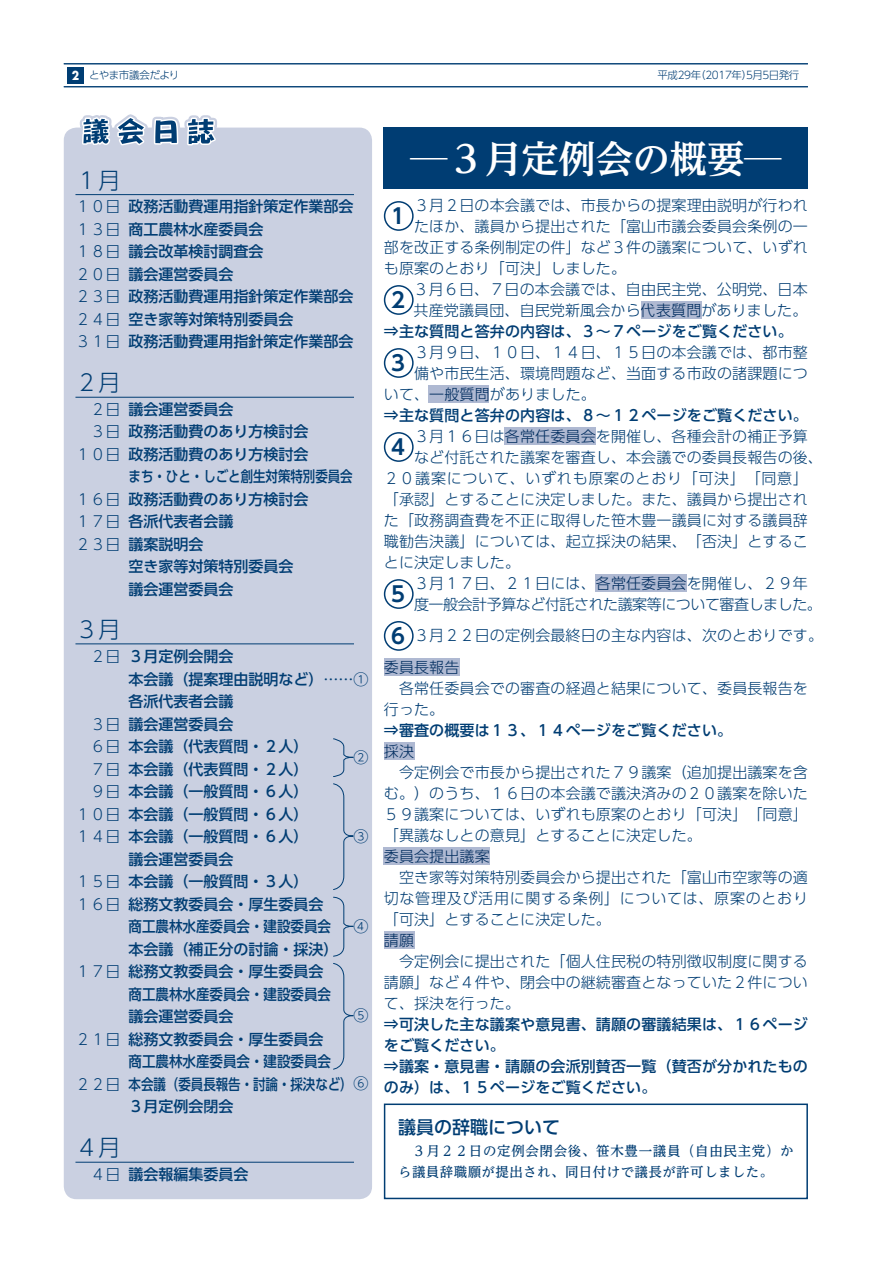
<style>
.page{position:relative;width:893px;height:1263px;background:#fff}
.page>*{position:absolute;margin:0;border:0;box-sizing:border-box;transform-origin:0 0}
.t1{font:700 37.5px "UD Reimin Pro";letter-spacing:-.01em;color:#fff}
.t2{font:300 22.5px "UD Shin Go Pro";color:#003d73}
.t3{font:700 21px "UD Shin Go Pro De";color:#003d73}
.t4{font:500 18px "UD Shin Go Pro";color:#003d73}
.t5{font:300 15px/22.5px "UD Shin Go Pro";letter-spacing:.01em;color:#003d73}
.t6{font:500 15px/22.5px "UD Shin Go Pro";color:#003d73}
.t7{font:300 15px/21px "UD Shin Go Pro";letter-spacing:-.03em;color:#003d73}
.t8{font:300 15px "UD Shin Go Pro";letter-spacing:.05em;color:#003d73}
.t9{font:500 13.5px/21px "UD Reimin Pro";letter-spacing:.03em;color:#003d73}
.t10{font:300 10.5px "UD Shin Go Pro";letter-spacing:-.035em;color:#003d73}
.t11{font:300 10.5px "UD Shin Go Pro";letter-spacing:-.055em;color:#003d73}
.s1{font-family:"Futura";font-weight:700;font-size:12px;color:#fff}
.s2{font-weight:400}
.s3{font-weight:300}
.s4{font-family:"UD Shin Go Pro De";font-weight:700;font-size:21px}
</style>
<div class="page">
<div style="left:64px;top:128px;width:308px;height:1071px;background:#cad0e1;border-radius:13px"></div>
<div style="left:384px;top:201px;width:30px;height:30px;border:2px solid #003d73;border-radius:50%"></div>
<div style="left:384px;top:285px;width:30px;height:30px;border:2px solid #003d73;border-radius:50%"></div>
<div style="left:384px;top:348px;width:30px;height:30px;border:2px solid #003d73;border-radius:50%"></div>
<div style="left:384px;top:432px;width:30px;height:30px;border:2px solid #003d73;border-radius:50%"></div>
<div style="left:384px;top:579px;width:30px;height:30px;border:2px solid #003d73;border-radius:50%"></div>
<div style="left:384px;top:621px;width:30px;height:30px;border:2px solid #003d73;border-radius:50%"></div>
<div style="left:384px;top:128px;width:424px;height:61px;background:#003d73"></div>
<hr style="left:75px;top:194px;width:279px;height:1px;background:#003d73">
<hr style="left:75px;top:397px;width:279px;height:1px;background:#003d73">
<hr style="left:75px;top:643px;width:279px;height:1px;background:#003d73">
<hr style="left:75px;top:1162px;width:279px;height:1px;background:#003d73">
<svg style="left:63px;top:63px;width:162px;height:121px"></svg>
<div style="left:428px;top:385px;width:61px;height:17px;background:#afb9d2"></div>
<div style="left:641px;top:301px;width:61px;height:17px;background:#afb9d2"></div>
<div style="left:384px;top:742px;width:30px;height:17px;background:#afb9d2"></div>
<div style="left:384px;top:931px;width:30px;height:17px;background:#afb9d2"></div>
<div style="left:384px;top:847px;width:106px;height:17px;background:#afb9d2"></div>
<div style="left:384px;top:659px;width:76px;height:17px;background:#afb9d2"></div>
<div style="left:505px;top:427px;width:91px;height:17px;background:#afb9d2"></div>
<div style="left:596px;top:574px;width:91px;height:17px;background:#afb9d2"></div>
<svg style="left:333px;top:738px;width:21px;height:39px"></svg>
<svg style="left:333px;top:783px;width:21px;height:107px"></svg>
<svg style="left:333px;top:897px;width:21px;height:60px"></svg>
<svg style="left:333px;top:963px;width:21px;height:107px"></svg>
<hr style="left:64px;top:86px;width:744px;height:1px;background:#003d73">
<hr style="left:64px;top:64px;width:744px;height:1px;background:#003d73">
<div style="left:68px;top:67px;width:16px;height:16px;background:#003d73"></div>
<div style="left:384px;top:1103px;width:424px;height:96px;background:#fff;border:2px solid #003d73"></div>
<p class="t11" style="left:72px;top:67px;width:109px"><span class="s1">2</span> とやま市議会だより</p>
<p class="t10" style="left:657px;top:67px;width:144px">平成29年（2017年）5月5日発行</p>
<h2 class="t2" style="left:76px;top:162px;width:47px">１月</h2>
<p class="t5" style="left:75px;top:194px;width:46px;text-align:justify">１０日１３日１８日２０日２３日２４日３１日</p>
<h2 class="t2" style="left:76px;top:365px;width:47px">２月</h2>
<p class="t5" style="left:75px;top:397px;width:46px;text-align:right">２日<br>３日<br>１０日</p>
<p class="t5" style="left:75px;top:487px;width:46px;text-align:justify">１６日１７日２３日</p>
<h2 class="t2" style="left:76px;top:611px;width:47px">３月</h2>
<p class="t5" style="left:90px;top:644px;width:31px">２日</p>
<p class="t5" style="left:75px;top:712px;width:46px;text-align:right">　３日　６日<br>７日<br>９日<br>１０日<br>１４日</p>
<p class="t5" style="left:75px;top:869px;width:46px">１５日<br>１６日</p>
<p class="t5" style="left:75px;top:959px;width:46px">１７日</p>
<p class="t5" style="left:75px;top:1027px;width:46px">２１日</p>
<p class="t5" style="left:75px;top:1072px;width:46px">２２日</p>
<h2 class="t2" style="left:76px;top:1130px;width:47px">４月</h2>
<p class="t5" style="left:90px;top:1162px;width:31px">４日</p>
<p class="t6" style="left:129px;top:195px;width:226px">政務活動費運用指針策定作業部会商工農林水産委員会<br>議会改革検討調査会<br>議会運営委員会<br>政務活動費運用指針策定作業部会空き家等対策特別委員会<br>政務活動費運用指針策定作業部会</p>
<p class="t6" style="left:129px;top:397px;width:226px">議会運営委員会<br>政務活動費のあり方検討会<br>政務活動費のあり方検討会<br>まち・ひと・しごと創生対策特別委員会政務活動費のあり方検討会<br>各派代表者会議<br>議案説明会<br>空き家等対策特別委員会<br>議会運営委員会</p>
<p class="t6" style="left:129px;top:645px;width:241px">３月定例会開会<br>本会議（提案理由説明など）<span class="s2">……</span><span class="s3">①</span>各派代表者会議<br>議会運営委員会<br>本会議（代表質問・２人）<br>本会議（代表質問・２人）<br>本会議（一般質問・６人）<br>本会議（一般質問・６人）<br>本会議（一般質問・６人）<br>議会運営委員会<br>本会議（一般質問・３人）<br>総務文教委員会・厚生委員会<br>商工農林水産委員会・建設委員会<br>本会議（補正分の討論・採決）<br>総務文教委員会・厚生委員会<br>商工農林水産委員会・建設委員会<br>議会運営委員会<br>総務文教委員会・厚生委員会<br>商工農林水産委員会・建設委員会<br>本会議（委員長報告・討論・採決など）<span class="s3">⑥<br></span>３月定例会閉会</p>
<p class="t5" style="left:354px;top:746px;width:16px">②</p>
<p class="t5" style="left:354px;top:824px;width:16px">③</p>
<p class="t5" style="left:354px;top:915px;width:16px">④</p>
<p class="t5" style="left:354px;top:1003px;width:16px">⑤</p>
<p class="t6" style="left:129px;top:1162px;width:121px">議会報編集委員会</p>
<h1 class="t1" style="left:410px;top:128px;width:373px">─３月定例会の概要─</h1>
<p class="t5" style="left:414px;top:193px;width:395px">３月２日の本会議では、市長からの提案理由説明が行われ</p>
<p class="t5" style="left:414px;top:214px;width:395px">たほか、議員から提出された「富山市議会委員会条例の一</p>
<p class="t5" style="left:384px;top:235px;width:426px">部を改正する条例制定の件」など３件の議案について、いずれ</p>
<p class="t5" style="left:384px;top:256px;width:244px">も原案のとおり「可決」しました。</p>
<h3 class="t3" style="left:391px;top:283px;width:15px">2</h3>
<p class="t5" style="left:414px;top:278px;width:396px;line-height:21px">３月６日、７日の本会議では、自由民主党、公明党、日本共産党議員団、自民党新風会から代表質問がありました。</p>
<p class="t6" style="left:384px;top:319px;width:410px">⇒主な質問と答弁の内容は、３〜７ページをご覧ください。</p>
<h3 class="t3" style="left:391px;top:346px;width:15px">3</h3>
<h3 class="t3" style="left:391px;top:199px;width:15px">1</h3>
<p class="t5" style="left:414px;top:340px;width:395px">３月９日、１０日、１４日、１５日の本会議では、都市整</p>
<p class="t5" style="left:414px;top:361px;width:395px">備や市民生活、環境問題など、当面する市政の諸課題につ</p>
<p class="t5" style="left:384px;top:382px;width:213px">いて、一般質問がありました。</p>
<p class="t6" style="left:384px;top:403px;width:426px">⇒主な質問と答弁の内容は、８〜１２ページをご覧ください。</p>
<h3 class="t3" style="left:391px;top:430px;width:15px">4</h3>
<p class="t5" style="left:414px;top:424px;width:395px">３月１６日は各常任委員会を開催し、各種会計の補正予算</p>
<p class="t5" style="left:414px;top:445px;width:410px">など付託された議案を審査し、本会議での委員長報告の後、</p>
<p class="t8" style="left:384px;top:466px;width:426px">２０議案について、いずれも原案のとおり「可決」「同意」</p>
<p class="t5" style="left:384px;top:487px;width:426px">「承認」とすることに決定しました。また、議員から提出され</p>
<p class="t5" style="left:384px;top:508px;width:426px">た「政務調査費を不正に取得した笹木豊一議員に対する議員辞</p>
<p class="t5" style="left:384px;top:529px;width:426px">職勧告決議」については、起立採決の結果、「否決」とするこ</p>
<p class="t5" style="left:384px;top:550px;width:138px">とに決定しました。</p>
<h3 class="t3" style="left:391px;top:577px;width:15px">5</h3>
<p class="t7" style="left:414px;top:572px;width:409px">３月１７日、２１日には、各常任委員会を開催し、２９年度一般会計予算など付託された議案等について審査しました。</p>
<p class="t5" style="left:384px;top:619px;width:441px;line-height:31.5px;text-indent:7px"><span class="s4">6</span> ３月２２日の定例会最終日の主な内容は、次のとおりです。委員長報告</p>
<p class="t5" style="left:384px;top:677px;width:426px;line-height:21px">　各常任委員会での審査の経過と結果について、委員長報告を行った。</p>
<p class="t6" style="left:384px;top:718px;width:350px">⇒審査の概要は１３、１４ページをご覧ください。</p>
<p class="t5" style="left:384px;top:740px;width:426px;line-height:21px">採決<br>　今定例会で市長から提出された７９議案（追加提出議案を含む。）のうち、１６日の本会議で議決済みの２０議案を除いた<br>５９議案については、いずれも原案のとおり「可決」「同意」「異議なしとの意見」とすることに決定した。<br>委員会提出議案　<br>　空き家等対策特別委員会から提出された「富山市空家等の適切な管理及び活用に関する条例」については、原案のとおり「可決」とすることに決定した。<br>請願　<br>　今定例会に提出された「個人住民税の特別徴収制度に関する請願」など４件や、閉会中の継続審査となっていた２件について、採決を行った。</p>
<p class="t6" style="left:384px;top:1013px;width:426px;line-height:21px">⇒可決した主な議案や意見書、請願の審議結果は、１６ページをご覧ください。<br>⇒議案・意見書・請願の会派別賛否一覧（賛否が分かれたもののみ）は、１５ページをご覧ください。</p>
<p class="t4" style="left:398px;top:1113px;width:163px">議員の辞職について</p>
<p class="t9" style="left:398px;top:1140px;width:397px">　３月２２日の定例会閉会後、笹木豊一議員（自由民主党）から議員辞職願が提出され、同日付けで議長が許可しました。</p>
</div>
